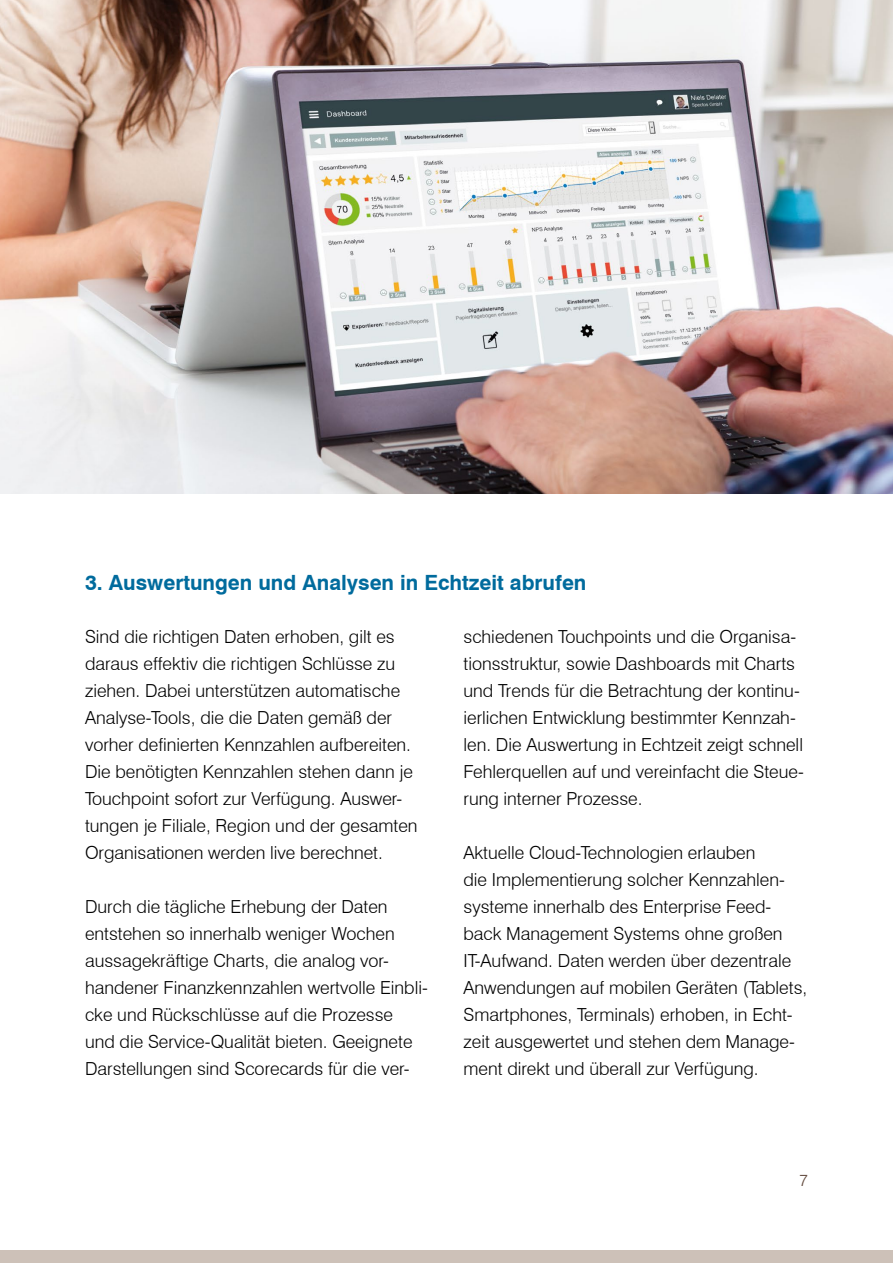
<style>
.page{position:relative;width:893px;height:1263px;background:#fff}
.page>*{position:absolute;margin:0;border:0;box-sizing:border-box;transform-origin:0 0}
.t1{font:700 21px "Swiss 721 BT";color:#006b9d}
.t2{font:300 18px/27px "Swiss 721 BT";color:#000}
.t3{font:300 16.5px "Swiss 721 BT";color:#624a3d}
</style>
<div class="page">
<div style="left:0;top:1250px;width:893px;height:13px;background:#cdc1b8"></div>
<img style="left:0;top:0;width:893px;height:493px">
<p class="t1" style="left:85px;top:569px;width:503px">3. Auswertungen und Analysen in Echtzeit abrufen</p>
<p class="t2" style="left:85px;top:622px;width:334px">Sind die richtigen Daten erhoben, gilt es daraus effektiv die richtigen Schlüsse zu ziehen. Dabei unterstützen automatische Analyse-Tools, die die Daten gemäß der vorher definierten Kennzahlen aufbereiten.<br>Die benötigten Kennzahlen stehen dann je Touchpoint sofort zur Verfügung. Auswer&shy;tungen je Filiale, Region und der gesamten Organisationen werden live berechnet.</p>
<p class="t2" style="left:85px;top:892px;width:344px">Durch die tägliche Erhebung der Daten entstehen so innerhalb weniger Wochen aussagekräftige Charts, die analog vor&shy;handener Finanzkennzahlen wertvolle Einbli&shy;cke und Rückschlüsse auf die Prozesse<br>und die Service-Qualität bieten. Geeignete Darstellungen sind Scorecards für die ver-</p>
<p class="t2" style="left:463px;top:622px;width:342px">schiedenen Touchpoints und die Organisa&shy;tionsstruktur, sowie Dashboards mit Charts und Trends für die Betrachtung der kontinu&shy;ierlichen Entwicklung bestimmter Kennzah&shy;len. Die Auswertung in Echtzeit zeigt schnell Fehlerquellen auf und vereinfacht die Steue&shy;rung interner Prozesse.</p>
<p class="t2" style="left:463px;top:838px;width:345px">Aktuelle Cloud-Technologien erlauben<br>die Implementierung solcher Kennzahlen&shy;systeme innerhalb des Enterprise Feed&shy;back Management Systems ohne großen IT-Aufwand. Daten werden über dezentrale Anwendungen auf mobilen Geräten (Tablets, Smartphones, Terminals) erhoben, in Echt&shy;zeit ausgewertet und stehen dem Manage&shy;ment direkt und überall zur Verfügung.</p>
<p class="t3" style="left:799px;top:1170px;width:10px">7</p>
</div>
